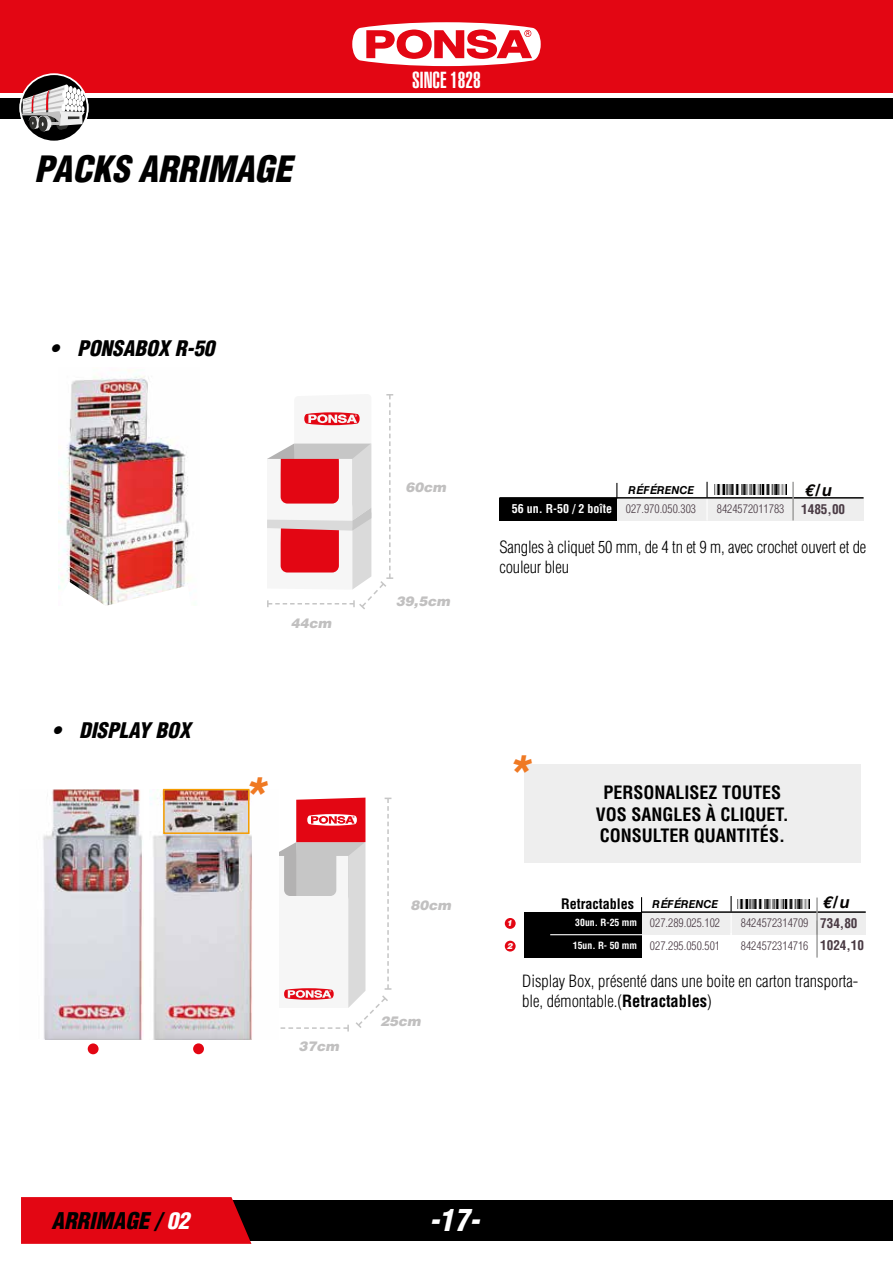
<style>
.page{position:relative;width:893px;height:1263px;background:#fff}
.page>*{position:absolute;margin:0;border:0;box-sizing:border-box;transform-origin:0 0}
.t1{font:italic 900 41.25px "Helvetica LT Std";color:#ef7923}
.t2{font:italic 900 condensed 35.4px "Helvetica LT Std";color:#000}
.t3{font:italic 900 condensed 30px "Helvetica LT Std";color:#fff}
.t4{font:22.8px "Helvetica LT Std Ultra Comp";color:#fff}
.t5{font:italic 900 condensed 22.5px "Helvetica LT Std";color:#000}
.t6{font:italic 900 condensed 21px "Helvetica LT Std";color:#000}
.t7{font:700 condensed 18px/21.6px "Helvetica LT Std";color:#000;text-align:center}
.t8{font:300 condensed 16.5px/19.8px "Helvetica LT Std";color:#000}
.t9{font:italic 700 16.5px "Helvetica LT Std";color:#040200}
.t10{font:700 condensed 14.1px "Helvetica LT Std";color:#000}
.t11{font:italic 900 13.5px "Helvetica LT Std";color:#c1c0c0}
.t12{font:700 condensed 13.2px/22px "Helvetica LT Std";color:#4a3b44}
.t13{font:700 condensed 12px "Helvetica LT Std";color:#fff}
.t14{font:300 condensed 11.7px "Helvetica LT Std";color:#4a3b44}
.t15{font:italic 700 10.95px "Helvetica LT Std";color:#000}
.t16{font:700 condensed 9.75px "Helvetica LT Std";color:#fff}
.t17{font:italic 900 8.25px "Helvetica LT Std";color:#fff}
.s1{font-weight:300;font-size:11.7px;color:#4a3b44}
.s2{font-weight:700}
.s3{color:#fff}
</style>
<div class="page">
<div style="left:26px;top:1200px;width:867px;height:40px;background:#000"></div>
<svg style="left:21px;top:1197px;width:230px;height:47px;background:#db0814"></svg>
<div style="left:0;top:98px;width:893px;height:20px;background:#000"></div>
<div style="left:0;top:0;width:893px;height:93px;background:#e30613"></div>
<svg style="left:352px;top:22px;width:189px;height:45px"></svg>
<svg style="left:20px;top:74px;width:68px;height:68px"></svg>
<div style="left:19px;top:73px;width:70px;height:69px;border:2px solid #fff;border-radius:50%"></div>
<svg style="left:22px;top:76px;width:63px;height:56px;background:#988586"></svg>
<div style="left:617px;top:498px;width:247px;height:22px;background:#eee"></div>
<div style="left:499px;top:497px;width:118px;height:23px;background:#000"></div>
<hr style="left:706px;top:496px;width:2px;height:24px;background:#fff">
<svg style="left:706px;top:482px;width:2px;height:15px"></svg>
<svg style="left:616px;top:483px;width:1px;height:14px"></svg>
<hr style="left:499px;top:497px;width:365px;height:2px;background:#000">
<img style="left:714px;top:485px;width:73px;height:9px">
<hr style="left:792px;top:482px;width:2px;height:38px;background:#9d9d9c">
<div style="left:524px;top:764px;width:337px;height:98px;background:#eee"></div>
<div style="left:641px;top:912px;width:225px;height:23px;background:#eee"></div>
<hr style="left:730px;top:910px;width:2px;height:25px;background:#fff">
<svg style="left:730px;top:896px;width:2px;height:15px"></svg>
<svg style="left:641px;top:897px;width:1px;height:14px"></svg>
<hr style="left:641px;top:911px;width:225px;height:2px;background:#000">
<img style="left:737px;top:899px;width:73px;height:9px">
<hr style="left:816px;top:897px;width:2px;height:38px;background:#9d9d9c">
<hr style="left:816px;top:920px;width:2px;height:37px;background:#9d9d9c">
<div style="left:524px;top:912px;width:117px;height:23px;background:#000"></div>
<div style="left:524px;top:935px;width:117px;height:22px;background:#000"></div>
<svg style="left:279px;top:798px;width:112px;height:233px"></svg>
<hr style="left:550px;top:934px;width:92px;height:1px;background:#fff">
<svg style="left:267px;top:394px;width:126px;height:215px"></svg>
<img style="left:58px;top:370px;width:132px;height:219px">
<img style="left:150px;top:790px;width:102px;height:249px">
<img style="left:43px;top:790px;width:100px;height:249px">
<svg style="left:61px;top:581px;width:129px;height:25px"></svg>
<div style="left:88px;top:1043px;width:11px;height:11px;background:#e30613;border-radius:50%"></div>
<div style="left:193px;top:1043px;width:11px;height:11px;background:#e30613;border-radius:50%"></div>
<div style="left:505px;top:918px;width:11px;height:11px;background:#e30613;border-radius:50%"></div>
<div style="left:505px;top:941px;width:11px;height:10px;background:#e30613;border-radius:50%"></div>
<div style="left:163px;top:789px;width:86px;height:45px;border:2px solid #f59c00"></div>
<h2 class="t2" style="left:34px;top:147px;width:259px">PACKS ARRIMAGE</h2>
<h3 class="t4" style="left:412px;top:67px;width:70px">SINCE 1828</h3>
<p class="t6" style="left:50px;top:335px;width:166px">• PONSABOX R-50</p>
<p class="t6" style="left:52px;top:717px;width:140px">• DISPLAY BOX</p>
<p class="t11" style="left:291px;top:614px;width:42px">44cm</p>
<p class="t11" style="left:405px;top:478px;width:42px">60cm</p>
<p class="t11" style="left:396px;top:592px;width:55px">39,5cm</p>
<p class="t15" style="left:628px;top:483px;width:68px">RÉFÉRENCE</p>
<p class="t9" style="left:804px;top:480px;width:29px">€/u</p>
<p class="t13" style="left:512px;top:501px;width:186px">56 un. R-50 / 2 boîte <span class="s1">027.970.050.303</span></p>
<p class="t14" style="left:717px;top:502px;width:69px">8424572011783</p>
<p class="t12" style="left:801px;top:498px;width:46px">1485,00</p>
<p class="t8" style="left:499px;top:537px;width:368px">Sangles à cliquet 50 mm, de 4 tn et 9 m, avec crochet ouvert et de couleur bleu</p>
<h1 class="t1" style="left:243px;top:765px;width:24px">*</h1>
<p class="t11" style="left:411px;top:896px;width:42px">80cm</p>
<p class="t11" style="left:298px;top:1038px;width:42px">37cm</p>
<p class="t11" style="left:380px;top:1013px;width:42px">25cm</p>
<h1 class="t1" style="left:507px;top:743px;width:24px">*</h1>
<p class="t17" style="left:507px;top:918px;width:7px">1</p>
<p class="t17" style="left:507px;top:941px;width:7px">2</p>
<p class="t7" style="left:596px;top:782px;width:194px">PERSONALISEZ TOUTES<br>VOS SANGLES À CLIQUET.<br>CONSULTER QUANTITÉS.</p>
<p class="t10" style="left:561px;top:895px;width:75px">Retractables</p>
<p class="t16" style="left:575px;top:916px;width:63px">30un. R-25 mm</p>
<p class="t16" style="left:573px;top:939px;width:66px">15un. R- 50 mm</p>
<p class="t15" style="left:652px;top:897px;width:68px">RÉFÉRENCE</p>
<p class="t9" style="left:822px;top:892px;width:29px">€/u</p>
<p class="t14" style="left:650px;top:916px;width:72px">027.289.025.102</p>
<p class="t14" style="left:741px;top:916px;width:69px">8424572314709</p>
<p class="t14" style="left:650px;top:939px;width:72px">027.295.050.501</p>
<p class="t14" style="left:741px;top:939px;width:69px">8424572314716</p>
<p class="t12" style="left:820px;top:912px;width:46px">734,80<br>1024,10</p>
<p class="t8" style="left:522px;top:971px;width:338px">Display Box, présenté dans une boite en carton transporta&shy;ble, démontable.(<span class="s2">Retractables</span>)</p>
<h3 class="t5" style="left:52px;top:1206px;width:139px">ARRIMAGE / <span class="s3">02</span></h3>
<h3 class="t3" style="left:429px;top:1201px;width:51px">-17-</h3>
</div>
